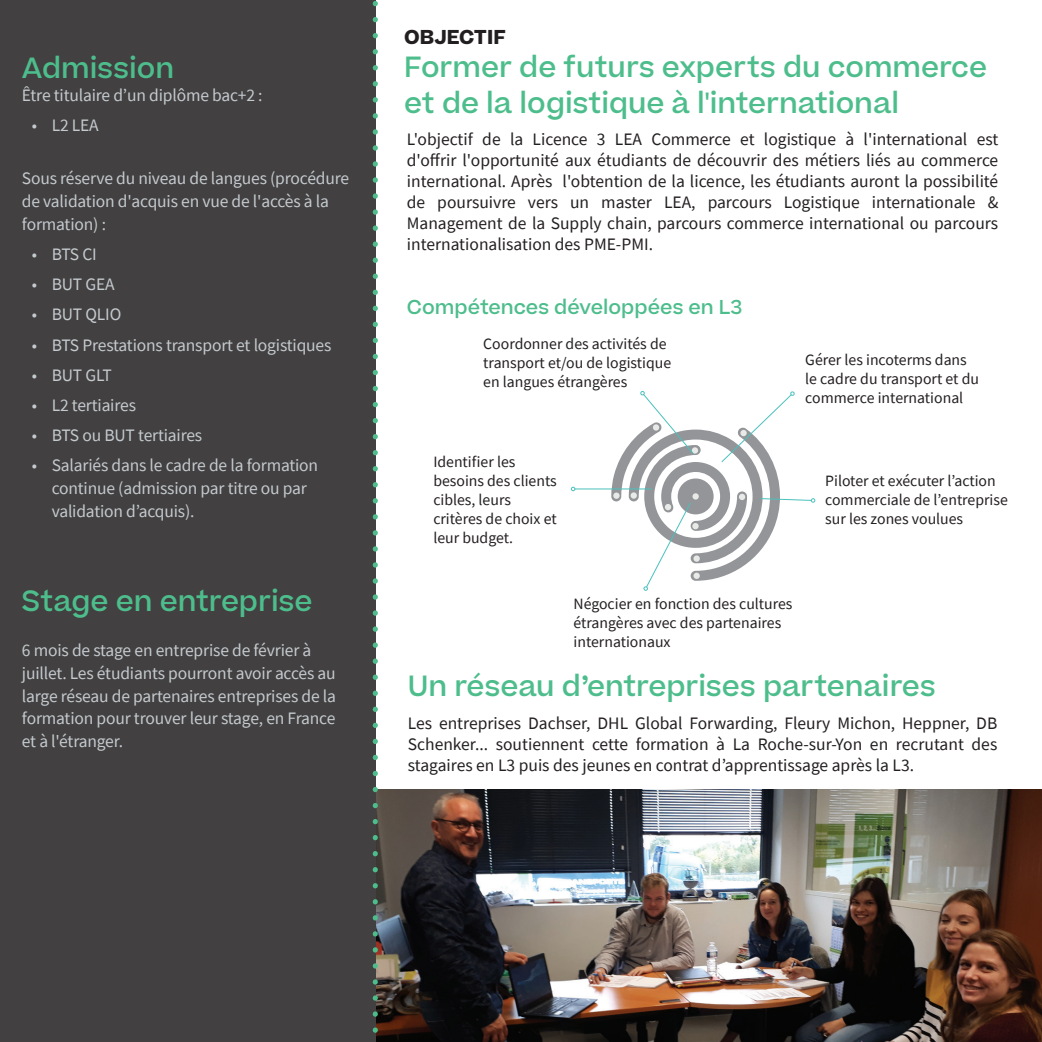
<style>
.page{position:relative;width:1042px;height:1042px;background:#fff}
.page>*{position:absolute;margin:0;border:0;box-sizing:border-box;transform-origin:0 0}
.t1{font:500 28px/35.7px "Beatrice";color:#4dbd8c}
.t2{font:500 19.25px "Beatrice";color:#4dbd8c}
.t3{font:700 19.25px "Beatrice";color:#231f20}
.t4{font:17.5px/21px "Source Sans Pro";color:#231f20;text-align:justify}
.t5{font:17.5px/22.8px "Source Sans Pro";letter-spacing:-.01em;color:#c4cace}
.t6{font:15.75px/18.9px "Source Sans Pro";color:#231f20}
</style>
<div class="page">
<img style="left:378px;top:789px;width:664px;height:253px">
<div style="left:0;top:0;width:375px;height:1042px;background:#424041"></div>
<svg style="left:373px;top:0;width:5px;height:1042px"></svg>
<svg style="left:611px;top:391px;width:204px;height:200px"></svg>
<hr style="left:575px;top:488px;width:77px;height:1px;background:#4ac1bd">
<svg style="left:571px;top:487px;width:4px;height:4px"></svg>
<h1 class="t1" style="left:22px;top:50px;width:154px">Admission</h1>
<p class="t5" style="left:22px;top:84px;width:242px">Être titulaire d’un diplôme bac+2 :</p>
<p class="t5" style="left:32px;top:114px;width:68px">• L2 LEA</p>
<p class="t5" style="left:22px;top:167px;width:329px">Sous réserve du niveau de langues (procédure de validation d'acquis en vue de l'accès à la formation) :</p>
<p class="t5" style="left:32px;top:243px;width:66px">• BTS CI</p>
<p class="t5" style="left:32px;top:273px;width:84px">• BUT GEA</p>
<p class="t5" style="left:32px;top:303px;width:91px">• BUT QLIO</p>
<p class="t5" style="left:32px;top:333px;width:301px">• BTS Prestations transport et logistiques</p>
<p class="t5" style="left:32px;top:363px;width:81px">• BUT GLT</p>
<p class="t5" style="left:32px;top:394px;width:106px">• L2 tertiaires</p>
<p class="t5" style="left:32px;top:424px;width:172px">• BTS ou BUT tertiaires</p>
<p class="t5" style="left:52px;top:454px;width:268px;text-indent:-20px">• Salariés dans le cadre de la formation continue (admission par titre ou par validation d’acquis).</p>
<h1 class="t1" style="left:22px;top:582px;width:292px">Stage en entreprise</h1>
<p class="t5" style="left:22px;top:639px;width:315px">6 mois de stage en entreprise de février à juillet. Les étudiants pourront avoir accès au large réseau de partenaires entreprises de la formation pour trouver leur stage, en France et à l'étranger.</p>
<p class="t3" style="left:404px;top:23px;width:103px">OBJECTIF</p>
<h1 class="t1" style="left:404px;top:49px;width:584px">Former de futurs experts du commerce et de la logistique à l'international</h1>
<p class="t4" style="left:407px;top:129px;width:593px">L'objectif de la Licence 3 LEA Commerce et logistique à l'international est d'offrir l'opportunité aux étudiants de découvrir des métiers liés au commerce international. Après l'obtention de la licence, les étudiants auront la possibilité de poursuivre vers un master LEA, parcours Logistique internationale &amp; Management de la Supply chain, parcours commerce international ou parcours internationalisation des PME-PMI.</p>
<p class="t2" style="left:407px;top:295px;width:337px">Compétences développées en L3</p>
<p class="t6" style="left:483px;top:334px;width:189px">Coordonner des activités de transport et/ou de logistique en langues étrangères</p>
<p class="t6" style="left:805px;top:350px;width:175px">Gérer les incoterms dans le cadre du transport et du commerce international</p>
<p class="t6" style="left:433px;top:452px;width:125px">Identifier les besoins des clients cibles, leurs critères de choix et leur budget.</p>
<p class="t6" style="left:573px;top:595px;width:220px">Négocier en fonction des cultures étrangères avec des partenaires internationaux</p>
<p class="t6" style="left:825px;top:471px;width:184px">Piloter et exécuter l’action commerciale de l’entreprise sur les zones voulues</p>
<h1 class="t1" style="left:408px;top:668px;width:529px">Un réseau d’entreprises partenaires</h1>
<p class="t4" style="left:408px;top:712px;width:591px">Les entreprises Dachser, DHL Global Forwarding, Fleury Michon, Heppner, DB Schenker... soutiennent cette formation à La Roche-sur-Yon en recrutant des stagaires en L3 puis des jeunes en contrat d’apprentissage après la L3.</p>
</div>
